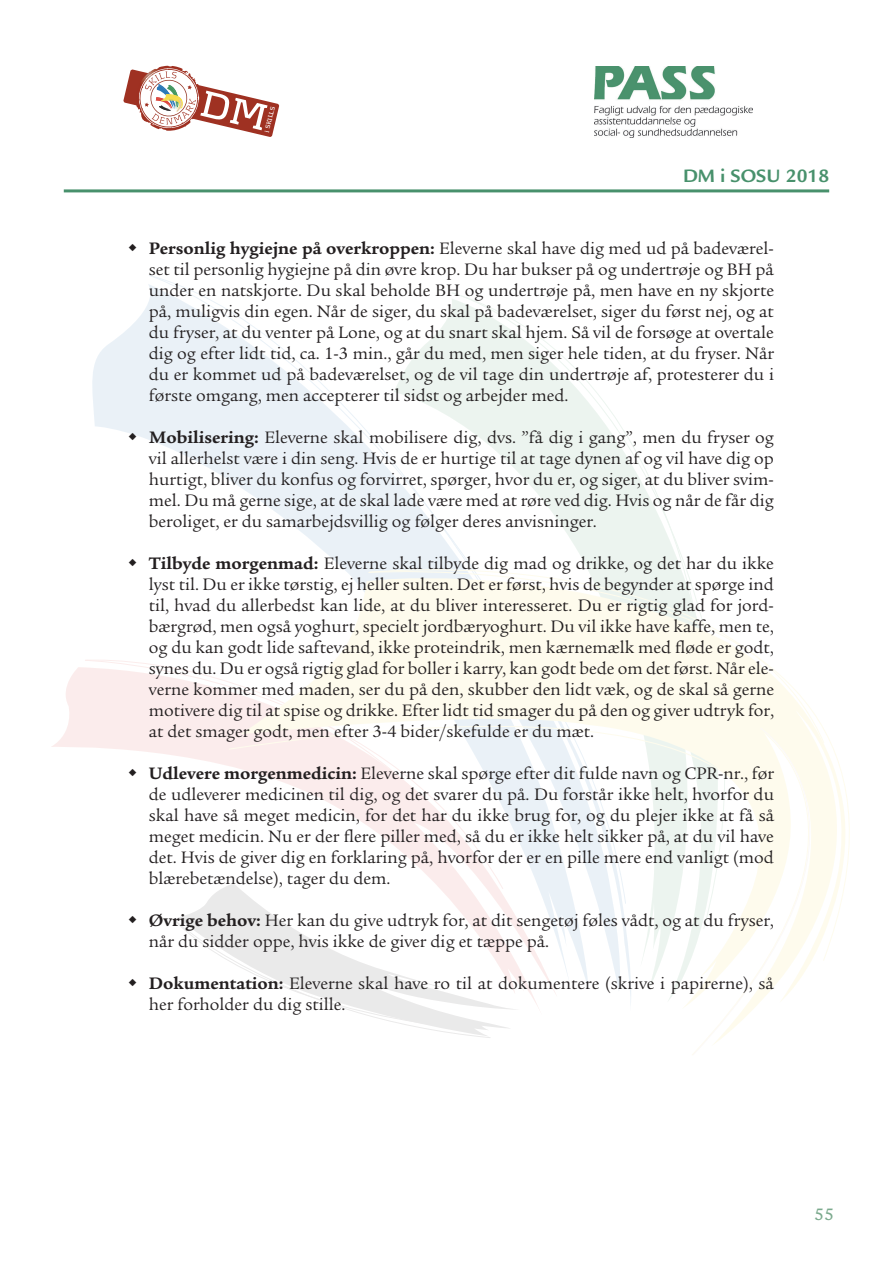
<style>
.page{position:relative;width:893px;height:1263px;background:#fff}
.page>*{position:absolute;margin:0;border:0;box-sizing:border-box;transform-origin:0 0}
.t1{font:700 19.5px "Legacy Sans Std";color:#48916c}
.t2{font:18px/21px "Legacy Serif Std";color:#231f20;text-align:justify}
.t3{font:500 18px "Legacy Sans Std";color:#7caa8e}
.t4{font:700 6.45px "Kontrapunkt";color:#fff}
.s1{font-weight:700}
</style>
<div class="page">
<hr style="left:64px;top:189px;width:765px;height:3px;background:#48916c">
<img style="left:594px;top:66px;width:159px;height:72px">
<svg style="left:52px;top:667px;width:33px;height:80px;fill:#fbecec"></svg>
<svg style="left:87px;top:284px;width:87px;height:636px"></svg>
<svg style="left:149px;top:275px;width:304px;height:628px"></svg>
<svg style="left:394px;top:299px;width:58px;height:236px"></svg>
<svg style="left:452px;top:293px;width:222px;height:242px"></svg>
<svg style="left:369px;top:536px;width:320px;height:40px"></svg>
<svg style="left:229px;top:670px;width:11px;height:152px"></svg>
<svg style="left:177px;top:883px;width:63px;height:36px;fill:#ebeaea"></svg>
<svg style="left:174px;top:919px;width:66px;height:48px"></svg>
<svg style="left:240px;top:576px;width:583px;height:462px"></svg>
<svg style="left:693px;top:728px;width:156px;height:326px"></svg>
<svg style="left:123px;top:67px;width:156px;height:70px"></svg>
<svg style="left:129px;top:433px;width:7px;height:7px"></svg>
<svg style="left:129px;top:559px;width:7px;height:7px"></svg>
<svg style="left:129px;top:769px;width:7px;height:7px"></svg>
<svg style="left:129px;top:916px;width:7px;height:4px"></svg>
<p class="t4" style="left:263px;top:131px;width:28px;rotate:-76deg">i SKILLS</p>
<p class="t1" style="left:683px;top:164px;width:148px">DM i SOSU 2018</p>
<p class="t2" style="left:149px;top:238px;width:627px"><span class="s1">Personlig hygiejne på overkroppen:</span> Eleverne skal have dig med ud på badeværel&shy;set til personlig hygiejne på din øvre krop. Du har bukser på og undertrøje og BH på under en natskjorte. Du skal beholde BH og undertrøje på, men have en ny skjorte på, muligvis din egen. Når de siger, du skal på badeværelset, siger du først nej, og at du fryser, at du venter på Lone, og at du snart skal hjem. Så vil de forsøge at overtale dig og efter lidt tid, ca. 1-3 min., går du med, men siger hele tiden, at du fryser. Når du er kommet ud på badeværelset, og de vil tage din undertrøje af, protesterer du i første omgang, men accepterer til sidst og arbejder med.</p>
<p class="t2" style="left:149px;top:427px;width:627px"><span class="s1">Mobilisering:</span> Eleverne skal mobilisere dig, dvs. ”få dig i gang”, men du fryser og vil allerhelst være i din seng. Hvis de er hurtige til at tage dynen af og vil have dig op hurtigt, bliver du konfus og forvirret, spørger, hvor du er, og siger, at du bliver svim&shy;mel. Du må gerne sige, at de skal lade være med at røre ved dig. Hvis og når de får dig beroliget, er du samarbejdsvillig og følger deres anvisninger.</p>
<p class="t2" style="left:149px;top:553px;width:627px"><span class="s1">Tilbyde morgenmad:</span> Eleverne skal tilbyde dig mad og drikke, og det har du ikke lyst til. Du er ikke tørstig, ej heller sulten. Det er først, hvis de begynder at spørge ind til, hvad du allerbedst kan lide, at du bliver interesseret. Du er rigtig glad for jord&shy;bærgrød, men også yoghurt, specielt jordbæryoghurt. Du vil ikke have kaffe, men te, og du kan godt lide saftevand, ikke proteindrik, men kærnemælk med fløde er godt, synes du. Du er også rigtig glad for boller i karry, kan godt bede om det først. Når ele&shy;verne kommer med maden, ser du på den, skubber den lidt væk, og de skal så gerne motivere dig til at spise og drikke. Efter lidt tid smager du på den og giver udtryk for, at det smager godt, men efter 3-4 bider/skefulde er du mæt.</p>
<p class="t2" style="left:149px;top:763px;width:627px"><span class="s1">Udlevere morgenmedicin:</span> Eleverne skal spørge efter dit fulde navn og CPR-nr., før de udleverer medicinen til dig, og det svarer du på. Du forstår ikke helt, hvorfor du skal have så meget medicin, for det har du ikke brug for, og du plejer ikke at få så meget medicin. Nu er der flere piller med, så du er ikke helt sikker på, at du vil have det. Hvis de giver dig en forklaring på, hvorfor der er en pille mere end vanligt (mod blærebetændelse), tager du dem.</p>
<p class="t2" style="left:149px;top:910px;width:627px"><span class="s1">Øvrige behov:</span> Her kan du give udtryk for, at dit sengetøj føles vådt, og at du fryser, når du sidder oppe, hvis ikke de giver dig et tæppe på.</p>
<p class="t2" style="left:149px;top:973px;width:627px"><span class="s1">Dokumentation:</span> Eleverne skal have ro til at dokumentere (skrive i papirerne), så her forholder du dig stille.</p>
<p class="t3" style="left:814px;top:1204px;width:21px">55</p>
</div>
